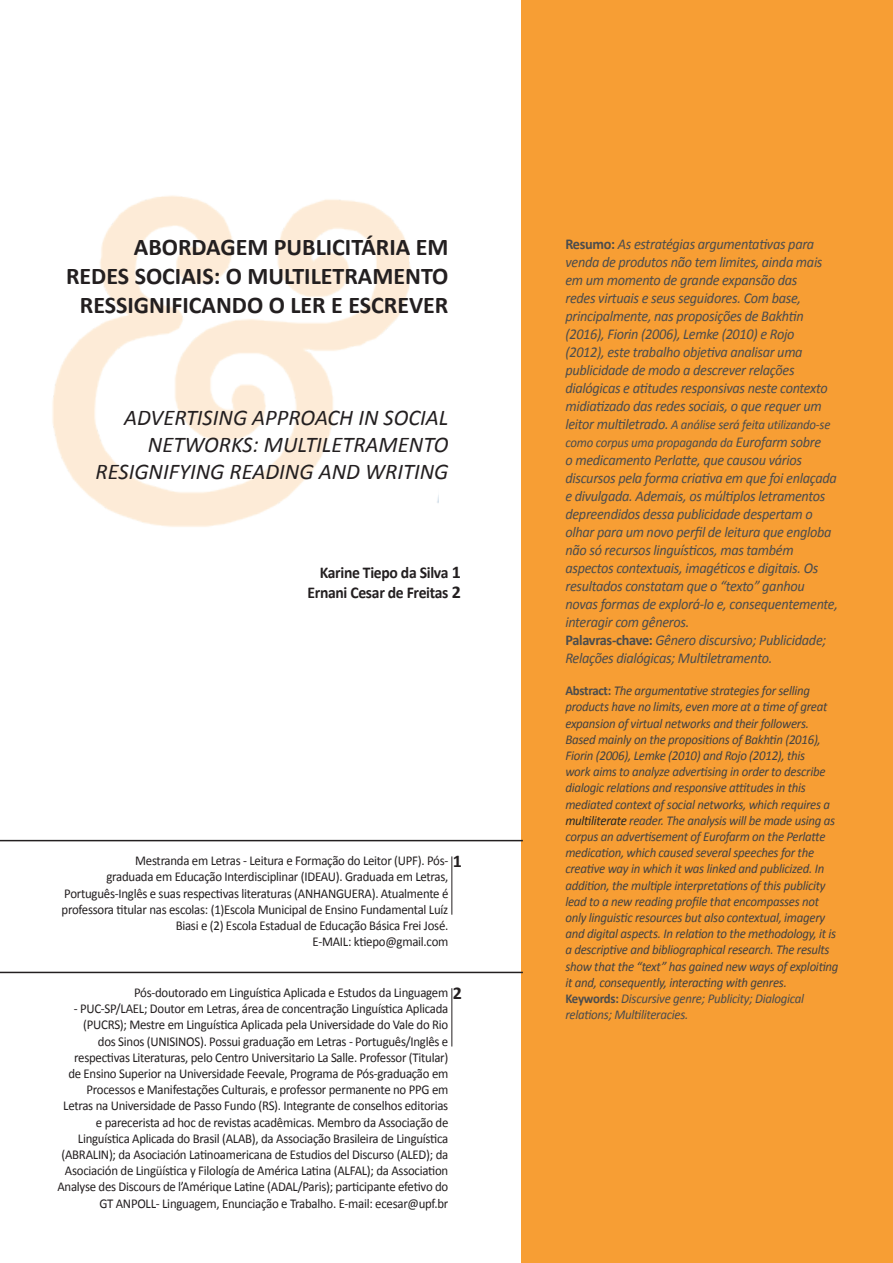
<style>
.page{position:relative;width:893px;height:1263px;background:#fff}
.page>*{position:absolute;margin:0;border:0;box-sizing:border-box;transform-origin:0 0}
.t1{font:700 24px/28.8px "Calibri";color:#231f20;text-align:right}
.t2{font:italic 22.5px/27px "Calibri";color:#231f20;text-align:right}
.t3{font:700 18px "Calibri";color:#231f20}
.t4{font:700 16.5px/19.8px "Calibri";letter-spacing:-.02em;color:#231f20;text-align:right;scale:.95 1}
.t5{font:italic 15px/18px "Calibri";letter-spacing:-.02em;color:#4b4c4d;scale:.95 1}
.t6{font:13.5px/16.2px "Calibri";letter-spacing:-.02em;color:#231f20;text-align:right;scale:.95 1}
.t7{font:italic 13.5px/16.2px "Calibri";letter-spacing:-.02em;color:#434242;scale:.95 1}
.t8{font:italic 13.5px/18px "Calibri";letter-spacing:-.02em;color:#4b4c4d;scale:.95 1}
.s1{font-size:18px}
.s2{font-weight:700;font-style:normal}
.s3{font-size:15px}
.s4{font-weight:700;font-style:normal;color:#4b4c4d}
.s5{color:#242524}
.s6{color:#4b4c4d}
</style>
<div class="page">
<div style="left:521px;top:0;width:372px;height:1263px;background:#f79e34"></div>
<img style="left:52px;top:195px;width:387px;height:332px">
<hr style="left:0;top:840px;width:523px;height:1px;background:#231f20">
<hr style="left:0;top:972px;width:523px;height:1px;background:#231f20">
<hr style="left:451px;top:856px;width:1px;height:59px;background:#231f20">
<hr style="left:451px;top:988px;width:1px;height:58px;background:#231f20">
<h1 class="t1" style="left:66px;top:233px;width:384px">ABORDAGEM PUBLICITÁRIA EM<br>REDES SOCIAIS: O MULTILETRAMENTO<br>RESSIGNIFICANDO O LER E ESCREVER</h1>
<h2 class="t2" style="left:96px;top:403px;width:354px">ADVERTISING APPROACH IN SOCIAL<br>NETWORKS: MULTILETRAMENTO<br>RESIGNIFYING READING AND WRITING</h2>
<p class="t4" style="left:307px;top:563px;width:163px">Karine Tiepo da Silva <span class="s1">1<br></span>Ernani Cesar de Freitas <span class="s1">2</span></p>
<p class="t6" style="left:62px;top:853px;width:409px">Mestranda em Letras - Leitura e Formação do Leitor (UPF). Pós-<br>graduada em Educação Interdisciplinar (IDEAU). Graduada em Letras, Português-Inglês e suas respectivas literaturas (ANHANGUERA). Atualmente é professora titular nas escolas: (1)Escola Municipal de Ensino Fundamental Luíz Biasi e (2) Escola Estadual de Educação Básica Frei José.<br>E-MAIL: ktiepo@gmail.com</p>
<p class="t6" style="left:134px;top:984px;width:332px">Pós-doutorado em Linguística Aplicada e Estudos da Linguagem</p>
<p class="t6" style="left:57px;top:1001px;width:413px">- PUC-SP/LAEL; Doutor em Letras, área de concentração Linguística Aplicada (PUCRS); Mestre em Linguística Aplicada pela Universidade do Vale do Rio<br>dos Sinos (UNISINOS). Possui graduação em Letras - Português/Inglês e respectivas Literaturas, pelo Centro Universitario La Salle. Professor (Titular)<br>de Ensino Superior na Universidade Feevale, Programa de Pós-graduação em Processos e Manifestações Culturais, e professor permanente no PPG em Letras na Universidade de Passo Fundo (RS). Integrante de conselhos editorias e parecerista ad hoc de revistas acadêmicas. Membro da Associação de Linguística Aplicada do Brasil (ALAB), da Associação Brasileira de Linguística (ABRALIN); da Asociación Latinoamericana de Estudios del Discurso (ALED); da Asociación de Lingüística y Filología de América Latina (ALFAL); da Association Analyse des Discours de l’Amérique Latine (ADAL/Paris); participante efetivo do GT ANPOLL- Linguagem, Enunciação e Trabalho. E-mail: ecesar@upf.br</p>
<h3 class="t3" style="left:453px;top:850px;width:11px">1</h3>
<h3 class="t3" style="left:453px;top:982px;width:11px">2</h3>
<p class="t5" style="left:565px;top:234px;width:278px"><span class="s2">Resumo:</span> As estratégias argumentativas para venda de produtos não tem limites, ainda mais em um momento de grande expansão das redes virtuais e seus seguidores. Com base, principalmente, nas proposições de Bakhtin (2016), Fiorin (2006), Lemke (2010) e Rojo (2012), este trabalho objetiva analisar uma publicidade de modo a descrever relações dialógicas e atitudes responsivas neste contexto midiatizado das redes sociais, o que requer um</p>
<p class="t8" style="left:565px;top:415px;width:281px"><span class="s3">leitor multiletrado.</span> A análise será feita utilizando-se como corpus uma propaganda da <span class="s3">Eurofarm sobre</span></p>
<p class="t5" style="left:565px;top:450px;width:288px">o medicamento Perlatte, que causou vários discursos pela forma criativa em que foi enlaçada e divulgada. Ademais, os múltiplos letramentos depreendidos dessa publicidade despertam o olhar para um novo perfil de leitura que engloba não só recursos linguísticos, mas também aspectos contextuais, imagéticos e digitais. Os resultados constatam que o “texto” ganhou novas formas de explorá-lo e, consequentemente, interagir com gêneros.<br><span class="s2">Palavras-chave:</span> Gênero discursivo; Publicidade; Relações dialógicas; Multiletramento.</p>
<p class="t7" style="left:565px;top:682px;width:289px"><span class="s4">Abstract:</span> The argumentative strategies for selling products have no limits, even more at a time of great expansion of virtual networks and their followers.<br>Based mainly on the propositions of Bakhtin (2016), Fiorin (2006), Lemke (2010) and Rojo (2012), this<br>work aims to analyze advertising in order to describe dialogic relations and responsive attitudes in this mediated context of social networks, which requires a <span class="s5">multiliterate</span> reader. The analysis will be made using as corpus an advertisement of Eurofarm on the Perlatte medication, which caused several speeches for the creative way in which it was linked and publicized. In addition, the multiple interpretations of this publicity lead to a new reading profile that encompasses not only linguistic resources but also contextual, imagery and digital aspects. In relation to the methodology, it is a descriptive and bibliographical research. The results show that the “text” has gained new ways of exploiting it and, consequently, interacting with genres.<br><span class="s4">Keywords:</span> <span class="s6">Discursive genre; Publicity; Dialogical relations; Multiliteracies.</span></p>
</div>
